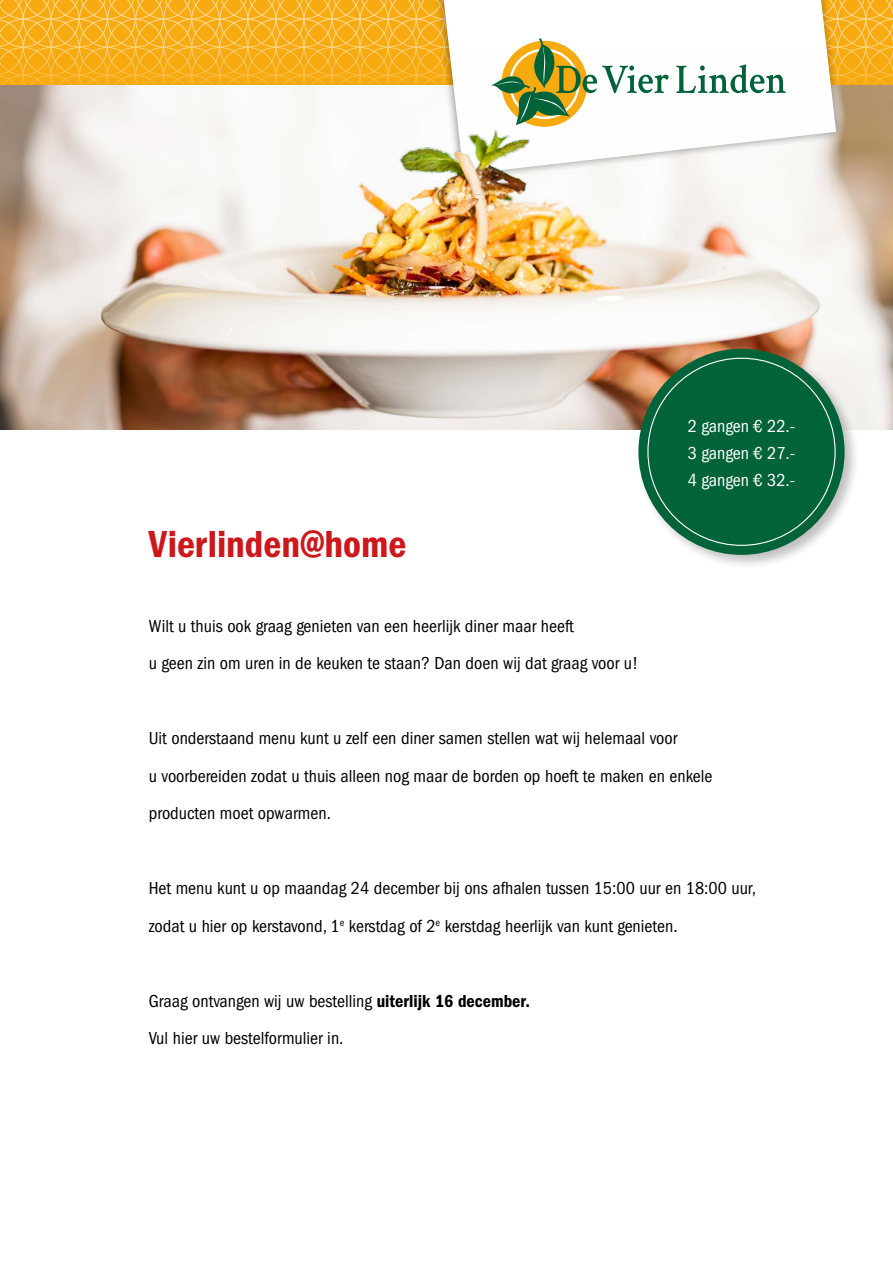
<style>
.page{position:relative;width:893px;height:1263px;background:#fff}
.page>*{position:absolute;margin:0;border:0;box-sizing:border-box;transform-origin:0 0}
.t1{font:600 condensed 39px "Franklin Gothic LT";color:#cd171a}
.t2{font:condensed 18px/37.5px "Franklin Gothic LT";color:#000}
.t3{font:condensed 18px/27px "Franklin Gothic LT";color:#fff;text-align:justify}
.s1{font-weight:600}
</style>
<div class="page">
<svg style="left:0;top:0;width:893px;height:52px"></svg>
<img style="left:0;top:52px;width:893px;height:378px">
<div style="left:635px;top:345px;width:224px;height:225px;background:#000;opacity:.25"></div>
<div style="left:638px;top:349px;width:207px;height:206px;background:#00633a;border-radius:50%"></div>
<h1 class="t1" style="left:149px;top:521px;width:259px">Vierlinden@home</h1>
<p class="t2" style="left:149px;top:607px;width:491px">Wilt u thuis ook graag genieten van een heerlijk diner maar heeft<br>u geen zin om uren in de keuken te staan? Dan doen wij dat graag voor u!</p>
<p class="t3" style="left:688px;top:412px;width:109px">2 gangen € 22.- 3 gangen € 27.- 4 gangen € 32.-</p>
<p class="t2" style="left:149px;top:719px;width:565px">Uit onderstaand menu kunt u zelf een diner samen stellen wat wij helemaal voor<br>u voorbereiden zodat u thuis alleen nog maar de borden op hoeft te maken en enkele producten moet opwarmen.</p>
<p class="t2" style="left:149px;top:869px;width:609px">Het menu kunt u op maandag 24 december bij ons afhalen tussen 15:00 uur en 18:00 uur, zodat u hier op kerstavond, 1<sup>e</sup> kerstdag of 2<sup>e</sup> kerstdag heerlijk van kunt genieten.</p>
<p class="t2" style="left:149px;top:982px;width:383px">Graag ontvangen wij uw bestelling <span class="s1">uiterlijk 16 december.<br></span>Vul hier uw bestelformulier in.</p>
</div>
